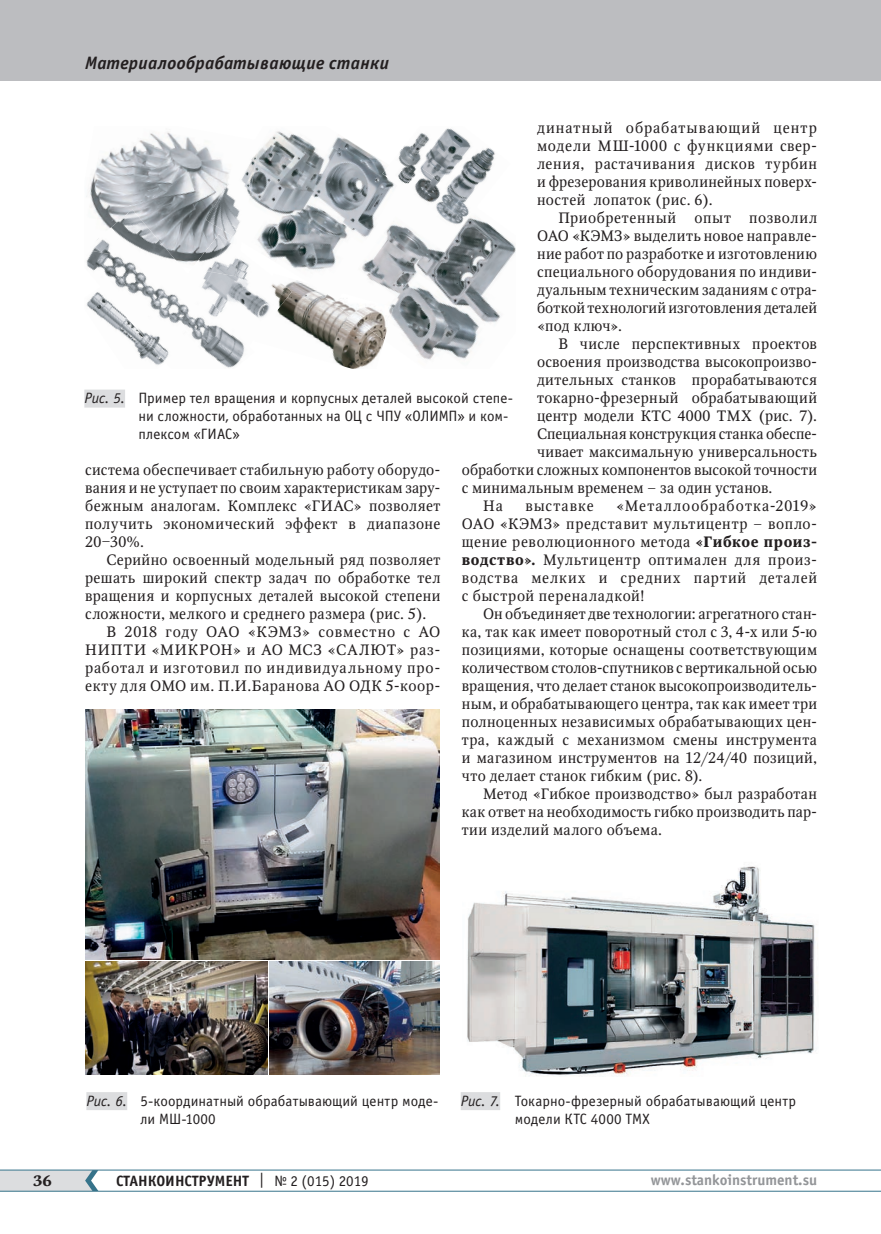
<style>
.page{position:relative;width:881px;height:1234px;background:#fff}
.page>*{position:absolute;margin:0;border:0;box-sizing:border-box;transform-origin:0 0}
.t1{font:italic 700 18px "Officina Sans C";letter-spacing:.015em;color:#231f20}
.t2{font:15px/18px "Octava";letter-spacing:.025em;color:#231f20;text-align:justify}
.t3{font:15px/18px "Officina Sans C";letter-spacing:.005em;color:#231f20}
.t4{font:15px "Octava";letter-spacing:.005em;color:#231f20}
.t5{font:15px "Octava";letter-spacing:.055em;color:#231f20}
.t6{font:15px "Octava";letter-spacing:.06em;color:#231f20}
.t7{font:15px "Octava";letter-spacing:.05em;color:#231f20}
.t8{font:700 15px "Officina Sans C";color:#231f20}
.t9{font:700 15px "Officina Sans C";color:#939598}
.t10{font:700 15px "Octava";color:#231f20}
.s1{font-style:italic}
.s2{font-weight:700}
.s3{font-weight:400}
</style>
<div class="page">
<hr style="left:0;top:1190px;width:880px;height:1px;background:#36738a">
<hr style="left:0;top:1169px;width:880px;height:1px;background:#36738a">
<svg style="left:0;top:1169px;width:98px;height:21px;background:#ccd4d8"></svg>
<div style="left:0;top:0;width:880px;height:81px;background:#bcbdc0"></div>
<img style="left:85px;top:961px;width:182px;height:113px">
<img style="left:270px;top:961px;width:169px;height:113px">
<img style="left:85px;top:709px;width:354px;height:250px">
<img style="left:86px;top:132px;width:120px;height:118px">
<img style="left:384px;top:219px;width:131px;height:141px">
<img style="left:206px;top:146px;width:34px;height:88px">
<img style="left:241px;top:131px;width:141px;height:139px">
<img style="left:330px;top:189px;width:74px;height:104px">
<img style="left:389px;top:128px;width:106px;height:79px">
<img style="left:404px;top:166px;width:72px;height:66px">
<img style="left:382px;top:165px;width:28px;height:24px">
<svg style="left:402px;top:178px;width:10px;height:13px"></svg>
<img style="left:292px;top:273px;width:92px;height:96px">
<img style="left:325px;top:293px;width:68px;height:47px">
<img style="left:311px;top:284px;width:19px;height:10px">
<img style="left:327px;top:289px;width:15px;height:11px">
<img style="left:240px;top:250px;width:32px;height:65px">
<img style="left:191px;top:234px;width:49px;height:40px">
<img style="left:255px;top:276px;width:37px;height:47px">
<img style="left:86px;top:250px;width:137px;height:115px">
<img style="left:177px;top:348px;width:67px;height:20px">
<img style="left:86px;top:209px;width:95px;height:57px">
<img style="left:101px;top:275px;width:73px;height:88px">
<img style="left:174px;top:274px;width:75px;height:74px">
<div style="left:84px;top:389px;width:41px;height:18px;background:#dcdddf"></div>
<div style="left:86px;top:1091px;width:41px;height:18px;background:#dcdddf"></div>
<img style="left:467px;top:866px;width:350px;height:210px">
<div style="left:460px;top:1091px;width:40px;height:18px;background:#dcdddf"></div>
<p class="t1" style="left:85px;top:53px;width:305px">Материалообрабатывающие станки</p>
<p class="t2" style="left:537px;top:119px;width:281px">динатный обрабатывающий центр модели МШ-1000 с функциями свер&shy;ления, растачивания дисков турбин и фрезерования криволинейных поверх&shy;ностей лопаток (рис. 6).</p>
<p class="t2" style="left:537px;top:209px;width:281px;text-indent:21px">Приобретенный опыт позволил ОАО «КЭМЗ» выделить новое направле&shy;ние работ по разработке и изготовлению специального оборудования по индиви&shy;дуальным техническим заданиям с отра&shy;боткой технологий изготовления деталей «под ключ».</p>
<p class="t2" style="left:558px;top:335px;width:260px">В числе перспективных проектов</p>
<p class="t2" style="left:537px;top:353px;width:281px">освоения производства высокопроизво-</p>
<p class="t2" style="left:537px;top:371px;width:281px">дительных станков прорабатываются</p>
<p class="t2" style="left:537px;top:389px;width:281px">токарно-фрезерный обрабатывающий</p>
<p class="t2" style="left:537px;top:407px;width:281px">центр модели КТС 4000 ТМХ (рис. 7).</p>
<p class="t4" style="left:537px;top:424px;width:281px">Специальная конструкция станка обеспе-</p>
<p class="t2" style="left:537px;top:443px;width:281px">чивает максимальную универсальность</p>
<p class="t4" style="left:461px;top:460px;width:357px">обработки сложных компонентов высокой точности</p>
<p class="t2" style="left:461px;top:479px;width:312px">с минимальным временем – за один установ.</p>
<p class="t2" style="left:483px;top:497px;width:21px">На</p>
<p class="t5" style="left:525px;top:496px;width:70px">выставке</p>
<p class="t3" style="left:138px;top:389px;width:376px;text-indent:-54px"><span class="s1">Рис. 5.</span> Пример тел вращения и корпусных деталей высокой степе&shy;ни сложности, обработанных на ОЦ с ЧПУ «ОЛИМП» и ком&shy;плексом «ГИАС»</p>
<p class="t2" style="left:85px;top:461px;width:357px">система обеспечивает стабильную работу оборудо&shy;вания и не уступает по своим характеристикам зару&shy;бежным аналогам. Комплекс «ГИАС» позволяет получить экономический эффект в диапазоне 20‒30%.</p>
<p class="t2" style="left:106px;top:551px;width:335px">Серийно освоенный модельный ряд позволяет</p>
<p class="t2" style="left:85px;top:569px;width:357px">решать широкий спектр задач по обработке тел</p>
<p class="t2" style="left:85px;top:587px;width:357px">вращения и корпусных деталей высокой степени</p>
<p class="t2" style="left:85px;top:605px;width:342px">сложности, мелкого и среднего размера (рис. 5).</p>
<p class="t7" style="left:106px;top:622px;width:335px">В 2018 году ОАО «КЭМЗ» совместно с АО</p>
<p class="t5" style="left:85px;top:640px;width:357px">НИПТИ «МИКРОН» и АО МСЗ «САЛЮТ» раз-</p>
<p class="t6" style="left:85px;top:658px;width:357px">работал и изготовил по индивидуальному про-</p>
<p class="t2" style="left:85px;top:677px;width:357px">екту для ОМО им. П.И.Баранова АО ОДК 5-коор-</p>
<p class="t2" style="left:461px;top:497px;width:357px;text-indent:154px">«Металлообработка-2019» ОАО «КЭМЗ» представит мультицентр – вопло&shy;щение революционного метода <span class="s2">«Гибкое произ&shy;водство».</span> Мультицентр оптимален для произ&shy;водства мелких и средних партий деталей с быстрой переналадкой!</p>
<p class="t2" style="left:461px;top:605px;width:357px;text-indent:21px">Он объединяет две технологии: агрегатного стан&shy;ка, так как имеет поворотный стол с 3, 4-х или 5-ю позициями, которые оснащены соответствующим количеством столов-спутников с вертикальной осью вращения, что делает станок высокопроизводитель&shy;ным, и обрабатывающего центра, так как имеет три полноценных независимых обрабатывающих цен&shy;тра, каждый с механизмом смены инструмента и магазином инструментов на 12/24/40 позиций, что делает станок гибким (рис. 8).</p>
<p class="t2" style="left:461px;top:785px;width:357px;text-indent:21px">Метод «Гибкое производство» был разработан как ответ на необходимость гибко производить пар&shy;тии изделий малого объема.</p>
<p class="t3" style="left:140px;top:1091px;width:299px;text-indent:-54px"><span class="s1">Рис. 6.</span> 5-координатный обрабатывающий центр моде&shy;ли МШ-1000</p>
<p class="t3" style="left:514px;top:1091px;width:283px;text-indent:-54px"><span class="s1">Рис. 7.</span> Токарно-фрезерный обрабатывающий центр модели КТС 4000 ТМХ</p>
<p class="t10" style="left:33px;top:1170px;width:20px">36</p>
<p class="t8" style="left:116px;top:1171px;width:254px">СТАНКОИНСТРУМЕНТ <span class="s3">| № 2 (015) 2019</span></p>
<p class="t9" style="left:650px;top:1171px;width:168px">www.stankoinstrument.su</p>
</div>
